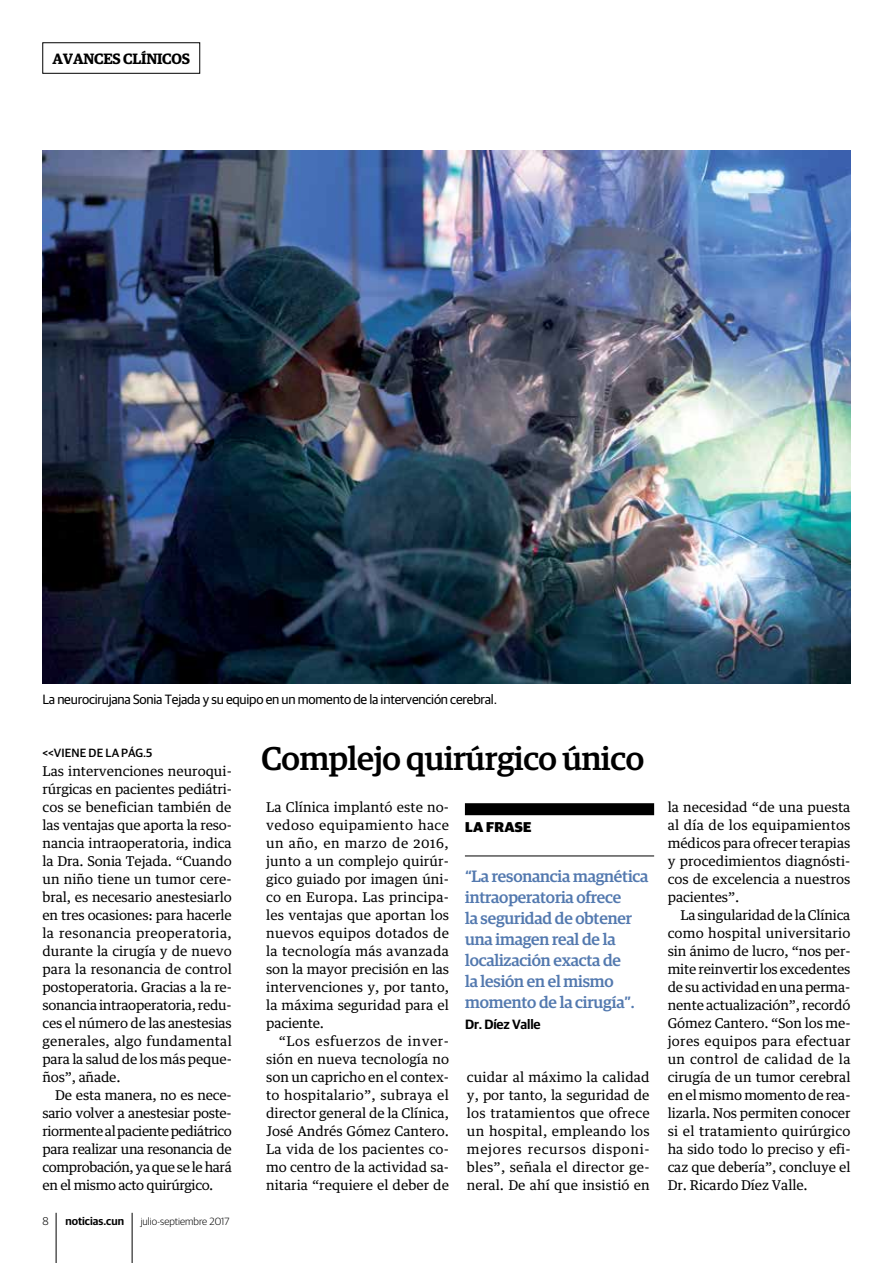
<style>
.page{position:relative;width:893px;height:1263px;background:#fff}
.page>*{position:absolute;margin:0;border:0;box-sizing:border-box;transform-origin:0 0}
.t1{font:500 33px "Guardian Egyp";letter-spacing:-.01em;color:#000}
.t2{font:500 16.5px/21px "Guardian Egyp";letter-spacing:-.01em;color:#5379af}
.t3{font:600 15px "Guardian Egyp";letter-spacing:-.015em;color:#000}
.t4{font:900 14.25px "Guardian Sans";letter-spacing:.02em;color:#000}
.t5{font:13.5px/18px "Guardian Text Egyp";color:#000;text-align:justify}
.t6{font:13.5px "Guardian Sans";letter-spacing:-.015em;color:#000}
.t7{font:600 13.5px "Guardian Sans";letter-spacing:-.01em;color:#000}
.t8{font:500 12px "Guardian Sans";letter-spacing:.01em;color:#000}
.t9{font:600 11.25px "Guardian Sans";color:#000}
.t10{font:300 11.25px "Guardian Sans";color:#000}
.t11{font:300 10.5px "Guardian Sans";color:#000}
</style>
<div class="page">
<hr style="left:132px;top:1213px;width:1px;height:50px;background:#000">
<hr style="left:56px;top:1213px;width:1px;height:50px;background:#000">
<div style="left:43px;top:43px;width:157px;height:31px;border:1px solid #000"></div>
<img style="left:43px;top:151px;width:807px;height:532px">
<div style="left:465px;top:803px;width:189px;height:12px;background:#000"></div>
<hr style="left:465px;top:856px;width:189px;height:1px;background:#000">
<p class="t3" style="left:52px;top:48px;width:139px">AVANCES CLÍNICOS</p>
<p class="t6" style="left:42px;top:690px;width:456px">La neurocirujana Sonia Tejada y su equipo en un momento de la intervención cerebral.</p>
<p class="t8" style="left:43px;top:744px;width:111px">&lt;&lt;VIENE DE LA PÁG.5</p>
<p class="t5" style="left:43px;top:761px;width:191px">Las intervenciones neuroqui&shy;rúrgicas en pacientes pediátri&shy;cos se benefician también de las ventajas que aporta la reso&shy;nancia intraoperatoria, indica la Dra. Sonia Tejada. “Cuando un niño tiene un tumor cere&shy;bral, es necesario anestesiarlo en tres ocasiones: para hacerle la resonancia preoperatoria, durante la cirugía y de nuevo para la resonancia de control postoperatoria. Gracias a la re&shy;sonancia intraoperatoria, redu&shy;ces el número de las anestesias generales, algo fundamental para la salud de los más peque&shy;ños”, añade.</p>
<p class="t5" style="left:43px;top:1085px;width:191px;text-indent:13px">De esta manera, no es nece&shy;sario volver a anestesiar poste&shy;riormente al paciente pediátrico para realizar una resonancia de comprobación, ya que se le hará en el mismo acto quirúrgico.</p>
<p class="t10" style="left:43px;top:1213px;width:8px">8</p>
<p class="t9" style="left:65px;top:1212px;width:60px">noticias.cun</p>
<p class="t11" style="left:141px;top:1214px;width:90px">julio-septiembre 2017</p>
<h1 class="t1" style="left:261px;top:735px;width:384px">Complejo quirúrgico único</h1>
<p class="t5" style="left:266px;top:797px;width:184px">La Clínica implantó este no&shy;vedoso equipamiento hace un año, en marzo de 2016, junto a un complejo quirúr&shy;gico guiado por imagen úni&shy;co en Europa. Las principa&shy;les ventajas que aportan los nuevos equipos dotados de la tecnología más avanzada son la mayor precisión en las intervenciones y, por tanto, la máxima seguridad para el paciente.</p>
<p class="t5" style="left:266px;top:1031px;width:184px;text-indent:13px">“Los esfuerzos de inver&shy;sión en nueva tecnología no son un capricho en el contex&shy;to hospitalario”, subraya el director general de la Clínica, José Andrés Gómez Cantero.<br>La vida de los pacientes co&shy;mo centro de la actividad sa&shy;nitaria “requiere el deber de</p>
<p class="t4" style="left:465px;top:816px;width:68px">LA FRASE</p>
<p class="t2" style="left:465px;top:865px;width:185px">“La resonancia magnética intraoperatoria ofrece<br>la seguridad de obtener una imagen real de la localización exacta de<br>la lesión en el mismo momento de la cirugía”.</p>
<p class="t7" style="left:465px;top:1014px;width:77px">Dr. Díez Valle</p>
<p class="t5" style="left:467px;top:1067px;width:184px">cuidar al máximo la calidad y, por tanto, la seguridad de los tratamientos que ofrece un hospital, empleando los mejores recursos disponi&shy;bles”, señala el director ge&shy;neral. De ahí que insistió en</p>
<p class="t5" style="left:668px;top:797px;width:184px">la necesidad “de una puesta al día de los equipamientos médicos para ofrecer terapias y procedimientos diagnósti&shy;cos de excelencia a nuestros pacientes”.</p>
<p class="t5" style="left:668px;top:905px;width:184px;text-indent:13px">La singularidad de la Clínica como hospital universitario sin ánimo de lucro, “nos per&shy;mite reinvertir los excedentes de su actividad en una perma&shy;nente actualización”, recordó Gómez Cantero. “Son los me&shy;jores equipos para efectuar un control de calidad de la cirugía de un tumor cerebral en el mismo momento de rea&shy;lizarla. Nos permiten conocer si el tratamiento quirúrgico ha sido todo lo preciso y efi&shy;caz que debería”, concluye el Dr. Ricardo Díez Valle.</p>
</div>
